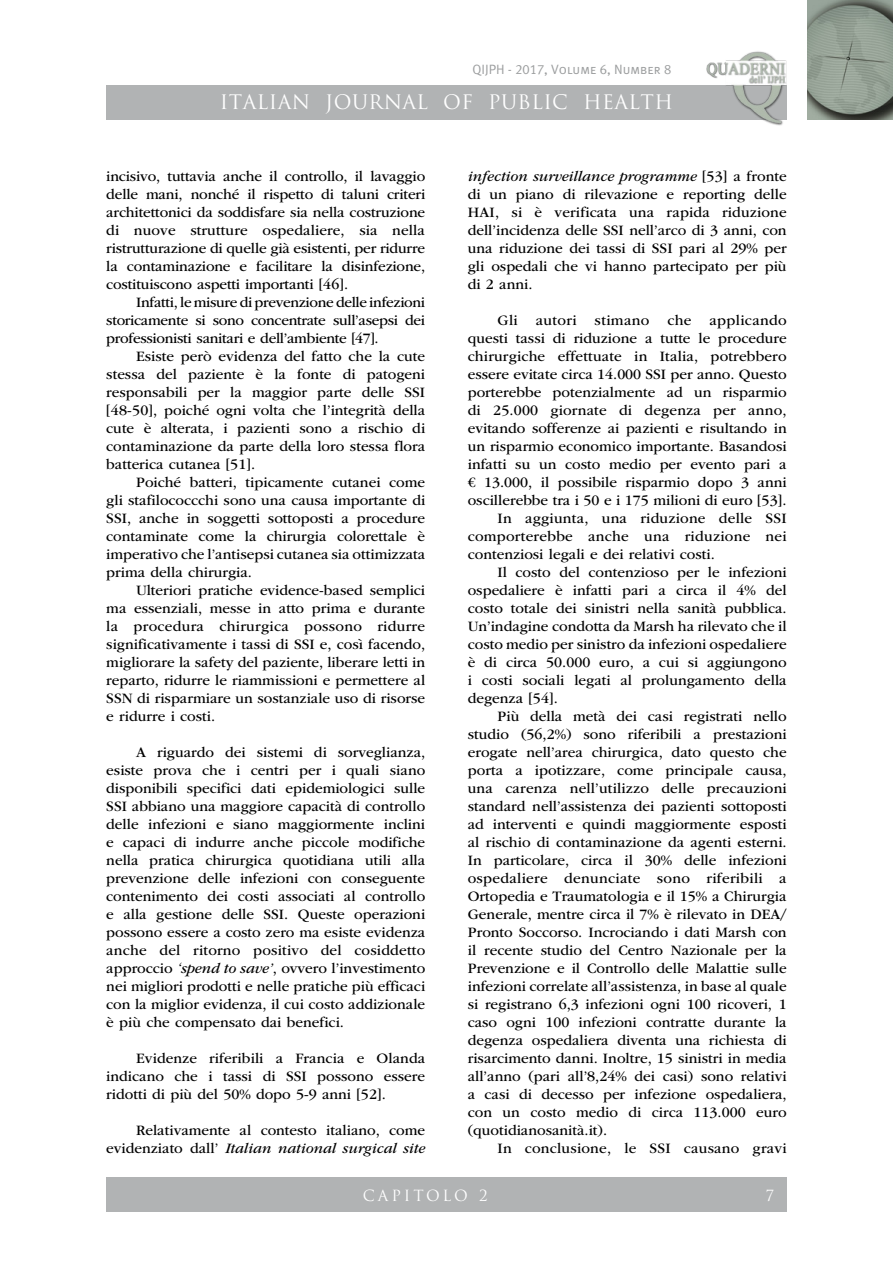
<style>
.page{position:relative;width:893px;height:1263px;background:#fff}
.page>*{position:absolute;margin:0;border:0;box-sizing:border-box;transform-origin:0 0}
.t1{font:19.5px "Trajan Pro";letter-spacing:.02em;color:#fff}
.t2{font:15px/18px "ITC Garamond Std";color:#000;text-align:justify}
.t3{font:15px "ITC Garamond Std";letter-spacing:.02em;color:#000}
.t4{font:15px "ITC Garamond Std";letter-spacing:.025em;color:#000}
.t5{font:15px "Trajan Pro";letter-spacing:.185em;color:#fff}
.t6{font:13.5px "Meta Plus Normal Caps";color:#9c9e9f}
.s1{font-style:italic}
</style>
<div class="page">
<img style="left:808px;top:0;width:85px;height:119px">
<div style="left:106px;top:85px;width:681px;height:34px;background:#b1b3b4"></div>
<img style="left:701px;top:51px;width:86px;height:75px">
<div style="left:742px;top:1178px;width:45px;height:34px;background:#b1b3b4"></div>
<div style="left:106px;top:1178px;width:638px;height:34px;background:#b1b3b4"></div>
<p class="t6" style="left:472px;top:62px;width:201px">QIJPH - 2017, Volume 6, Number 8</p>
<h1 class="t1" style="left:220px;top:90px;width:455px">ITALIAN JOURNAL OF PUBLIC HEALTH</h1>
<p class="t2" style="left:106px;top:167px;width:320px">incisivo, tuttavia anche il controllo, il lavaggio delle mani, nonché il rispetto di taluni criteri architettonici da soddisfare sia nella costruzione di nuove strutture ospedaliere, sia nella ristrutturazione di quelle già esistenti, per ridurre la contaminazione e facilitare la disinfezione, costituiscono aspetti importanti [46].</p>
<p class="t2" style="left:106px;top:293px;width:320px;text-indent:30px">Infatti, le misure di prevenzione delle infezioni storicamente si sono concentrate sull’asepsi dei professionisti sanitari e dell’ambiente [47].</p>
<p class="t2" style="left:106px;top:347px;width:320px;text-indent:30px">Esiste però evidenza del fatto che la cute stessa del paziente è la fonte di patogeni responsabili per la maggior parte delle SSI [48-50], poiché ogni volta che l’integrità della cute è alterata, i pazienti sono a rischio di contaminazione da parte della loro stessa flora batterica cutanea [51].</p>
<p class="t2" style="left:106px;top:473px;width:320px;text-indent:30px">Poiché batteri, tipicamente cutanei come gli stafilococcchi sono una causa importante di SSI, anche in soggetti sottoposti a procedure contaminate come la chirurgia colorettale è imperativo che l’antisepsi cutanea sia ottimizzata prima della chirurgia.</p>
<p class="t2" style="left:106px;top:581px;width:320px;text-indent:30px">Ulteriori pratiche evidence-based semplici ma essenziali, messe in atto prima e durante la procedura chirurgica possono ridurre significativamente i tassi di SSI e, così facendo, migliorare la safety del paziente, liberare letti in reparto, ridurre le riammissioni e permettere al SSN di risparmiare un sostanziale uso di risorse e ridurre i costi.</p>
<p class="t2" style="left:106px;top:743px;width:320px;text-indent:30px">A riguardo dei sistemi di sorveglianza, esiste prova che i centri per i quali siano disponibili specifici dati epidemiologici sulle SSI abbiano una maggiore capacità di controllo delle infezioni e siano maggiormente inclini e capaci di indurre anche piccole modifiche nella pratica chirurgica quotidiana utili alla prevenzione delle infezioni con conseguente contenimento dei costi associati al controllo e alla gestione delle SSI. Queste operazioni possono essere a costo zero ma esiste evidenza anche del ritorno positivo del cosiddetto approccio <span class="s1">‘spend to save’</span>, ovvero l’investimento nei migliori prodotti e nelle pratiche più efficaci con la miglior evidenza, il cui costo addizionale è più che compensato dai benefici.</p>
<p class="t2" style="left:106px;top:1049px;width:320px;text-indent:30px">Evidenze riferibili a Francia e Olanda indicano che i tassi di SSI possono essere ridotti di più del 50% dopo 5-9 anni [52].</p>
<p class="t2" style="left:106px;top:1121px;width:320px;text-align:right">Relativamente al contesto italiano, come evidenziato dall’ <span class="s1">Italian national surgical site</span></p>
<p class="t2" style="left:468px;top:167px;width:321px"><span class="s1">infection surveillance programme</span> [53] a fronte di un piano di rilevazione e reporting delle HAI, si è verificata una rapida riduzione dell’incidenza delle SSI nell’arco di 3 anni, con una riduzione dei tassi di SSI pari al 29% per gli ospedali che vi hanno partecipato per più di 2 anni.</p>
<p class="t4" style="left:497px;top:312px;width:291px">Gli autori stimano che applicando</p>
<p class="t2" style="left:468px;top:329px;width:320px">questi tassi di riduzione a tutte le procedure</p>
<p class="t2" style="left:468px;top:347px;width:320px">chirurgiche effettuate in Italia, potrebbero</p>
<p class="t2" style="left:468px;top:365px;width:320px">essere evitate circa 14.000 SSI per anno. Questo</p>
<p class="t2" style="left:468px;top:383px;width:320px">porterebbe potenzialmente ad un risparmio</p>
<p class="t2" style="left:468px;top:401px;width:320px">di 25.000 giornate di degenza per anno,</p>
<p class="t2" style="left:468px;top:419px;width:320px">evitando sofferenze ai pazienti e risultando in</p>
<p class="t2" style="left:468px;top:437px;width:320px">un risparmio economico importante. Basandosi</p>
<p class="t2" style="left:468px;top:455px;width:320px">infatti su un costo medio per evento pari a</p>
<p class="t2" style="left:468px;top:473px;width:320px">€ 13.000, il possibile risparmio dopo 3 anni</p>
<p class="t2" style="left:468px;top:491px;width:320px">oscillerebbe tra i 50 e i 175 milioni di euro [53].</p>
<p class="t2" style="left:497px;top:509px;width:291px">In aggiunta, una riduzione delle SSI</p>
<p class="t3" style="left:468px;top:528px;width:320px">comporterebbe anche una riduzione nei</p>
<p class="t2" style="left:468px;top:545px;width:249px">contenziosi legali e dei relativi costi.</p>
<p class="t2" style="left:497px;top:563px;width:291px">Il costo del contenzioso per le infezioni</p>
<p class="t2" style="left:468px;top:581px;width:320px">ospedaliere è infatti pari a circa il 4% del</p>
<p class="t2" style="left:468px;top:599px;width:320px">costo totale dei sinistri nella sanità pubblica.</p>
<p class="t2" style="left:468px;top:617px;width:320px">Un’indagine condotta da Marsh ha rilevato che il</p>
<p class="t2" style="left:468px;top:635px;width:320px">costo medio per sinistro da infezioni ospedaliere</p>
<p class="t2" style="left:468px;top:653px;width:320px">è di circa 50.000 euro, a cui si aggiungono</p>
<p class="t2" style="left:468px;top:671px;width:320px">i costi sociali legati al prolungamento della</p>
<p class="t2" style="left:468px;top:689px;width:92px">degenza [54].</p>
<p class="t2" style="left:497px;top:707px;width:291px">Più della metà dei casi registrati nello</p>
<p class="t2" style="left:468px;top:725px;width:320px">studio (56,2%) sono riferibili a prestazioni</p>
<p class="t2" style="left:468px;top:743px;width:320px">erogate nell’area chirurgica, dato questo che</p>
<p class="t2" style="left:468px;top:761px;width:320px">porta a ipotizzare, come principale causa,</p>
<p class="t2" style="left:468px;top:779px;width:321px">una carenza nell’utilizzo delle precauzioni</p>
<p class="t2" style="left:468px;top:797px;width:320px">standard nell’assistenza dei pazienti sottoposti</p>
<p class="t2" style="left:468px;top:815px;width:320px">ad interventi e quindi maggiormente esposti</p>
<p class="t2" style="left:468px;top:833px;width:320px">al rischio di contaminazione da agenti esterni.</p>
<p class="t2" style="left:468px;top:851px;width:320px">In particolare, circa il 30% delle infezioni</p>
<p class="t3" style="left:468px;top:870px;width:320px">ospedaliere denunciate sono riferibili a</p>
<p class="t2" style="left:468px;top:887px;width:320px">Ortopedia e Traumatologia e il 15% a Chirurgia</p>
<p class="t2" style="left:468px;top:905px;width:320px">Generale, mentre circa il 7% è rilevato in DEA/</p>
<p class="t2" style="left:468px;top:923px;width:320px">Pronto Soccorso. Incrociando i dati Marsh con</p>
<p class="t2" style="left:468px;top:941px;width:320px">il recente studio del Centro Nazionale per la</p>
<p class="t2" style="left:468px;top:959px;width:320px">Prevenzione e il Controllo delle Malattie sulle</p>
<p class="t2" style="left:468px;top:977px;width:320px">infezioni correlate all’assistenza, in base al quale</p>
<p class="t2" style="left:468px;top:995px;width:320px">si registrano 6,3 infezioni ogni 100 ricoveri, 1</p>
<p class="t2" style="left:468px;top:1013px;width:320px">caso ogni 100 infezioni contratte durante la</p>
<p class="t2" style="left:468px;top:1031px;width:320px">degenza ospedaliera diventa una richiesta di</p>
<p class="t2" style="left:468px;top:1049px;width:320px">risarcimento danni. Inoltre, 15 sinistri in media</p>
<p class="t2" style="left:468px;top:1067px;width:320px">all’anno (pari all’8,24% dei casi) sono relativi</p>
<p class="t2" style="left:468px;top:1085px;width:320px">a casi di decesso per infezione ospedaliera,</p>
<p class="t2" style="left:468px;top:1103px;width:320px">con un costo medio di circa 113.000 euro</p>
<p class="t2" style="left:468px;top:1121px;width:141px">(quotidianosanità.it).</p>
<p class="t2" style="left:497px;top:1139px;width:291px">In conclusione, le SSI causano gravi</p>
<p class="t5" style="left:363px;top:1185px;width:126px">CAPITOLO 2</p>
<p class="t5" style="left:765px;top:1185px;width:10px">7</p>
</div>
